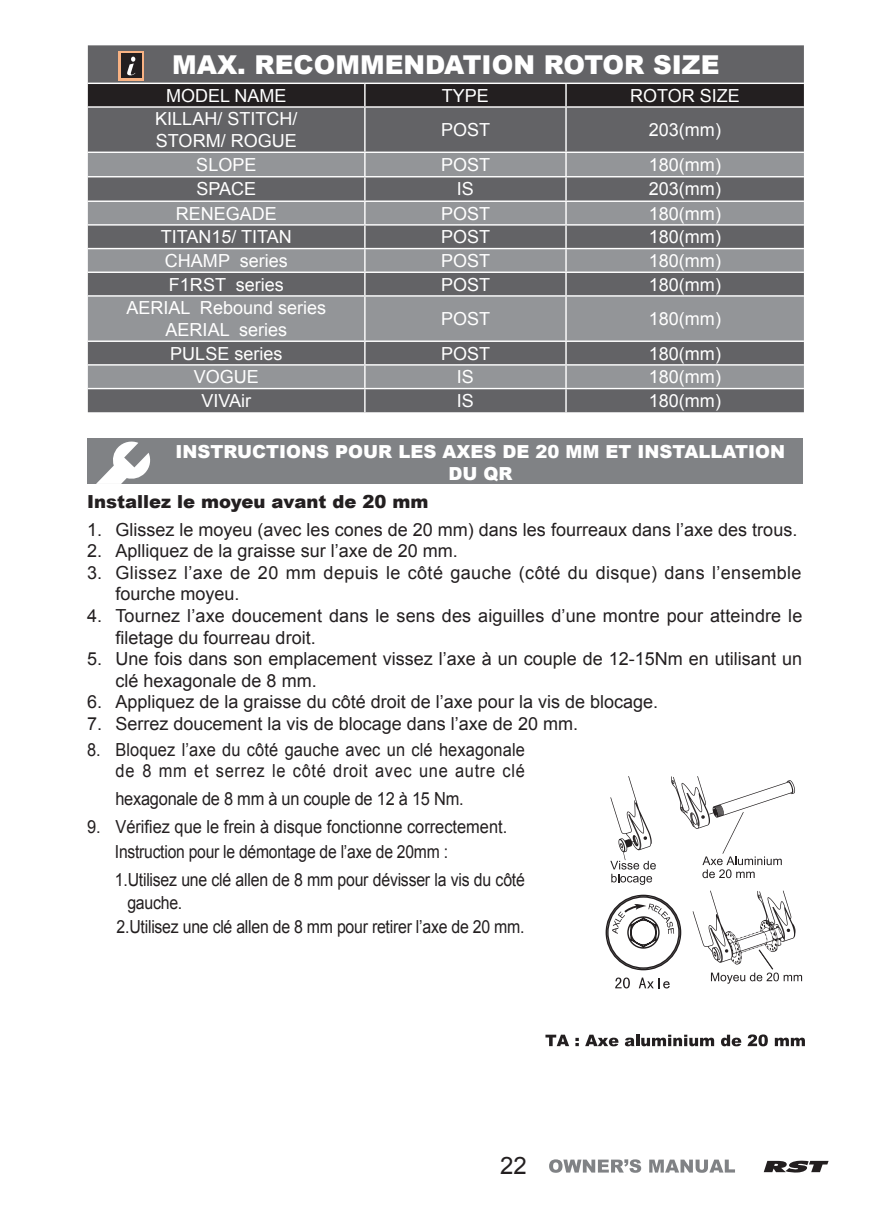
<style>
.page{position:relative;width:874px;height:1225px;background:#fff}
.page>*{position:absolute;margin:0;border:0;box-sizing:border-box;transform-origin:0 0}
.t1{font:900 26px "Arial";color:#fff}
.t2{font:24px "Arial";color:#231f20}
.t3{font:18px/21.6px "Arial";color:#231f20}
.t4{font:18px "Arial";color:#fff}
.t5{font:18px/21.6px "Arial";color:#231f20;text-align:right;scale:.91 1}
.t6{font:18px/23.6px "Arial";color:#231f20;scale:.88 1}
.t7{font:18px/21.6px "Arial";letter-spacing:.02em;color:#231f20}
.t8{font:900 18px/21.6px "Arial";color:#fff;text-align:center}
.t9{font:18px "Arial";color:#231f20;scale:.87 1}
.t10{font:900 18px "Arial";color:#231f20}
</style>
<div class="page">
<svg style="left:549px;top:1159px;width:92px;height:13px"></svg>
<svg style="left:649px;top:1159px;width:85px;height:13px"></svg>
<svg style="left:763px;top:1160px;width:65px;height:12px"></svg>
<div style="left:87px;top:438px;width:715px;height:46px;background:#808285"></div>
<svg style="left:96px;top:441px;width:55px;height:43px"></svg>
<svg style="left:545px;top:1034px;width:24px;height:12px"></svg>
<svg style="left:575px;top:1037px;width:3px;height:9px"></svg>
<svg style="left:585px;top:1034px;width:33px;height:12px"></svg>
<svg style="left:624px;top:1037px;width:10px;height:9px"></svg>
<svg style="left:636px;top:1034px;width:3px;height:12px"></svg>
<svg style="left:641px;top:1034px;width:72px;height:12px"></svg>
<svg style="left:721px;top:1034px;width:20px;height:12px"></svg>
<svg style="left:747px;top:1034px;width:20px;height:12px"></svg>
<svg style="left:774px;top:1037px;width:30px;height:9px"></svg>
<svg style="left:610px;top:776px;width:45px;height:109px"></svg>
<svg style="left:671px;top:776px;width:123px;height:102px"></svg>
<svg style="left:692px;top:890px;width:109px;height:93px"></svg>
<svg style="left:605px;top:894px;width:76px;height:77px"></svg>
<svg style="left:615px;top:977px;width:14px;height:11px"></svg>
<svg style="left:638px;top:977px;width:31px;height:11px"></svg>
<div style="left:88px;top:45px;width:715px;height:367px;background:#636366"></div>
<svg style="left:88px;top:153px;width:715px;height:235px;background:#808285"></svg>
<hr style="left:364px;top:108px;width:1px;height:44px;background:#fff">
<hr style="left:88px;top:176px;width:276px;height:1px;background:#fff">
<hr style="left:364px;top:176px;width:201px;height:1px;background:#fff">
<hr style="left:565px;top:176px;width:238px;height:1px;background:#fff">
<hr style="left:88px;top:248px;width:276px;height:1px;background:#fff">
<hr style="left:364px;top:248px;width:201px;height:1px;background:#fff">
<hr style="left:565px;top:248px;width:238px;height:1px;background:#fff">
<svg style="left:364px;top:153px;width:1px;height:142px"></svg>
<hr style="left:364px;top:297px;width:1px;height:43px;background:#fff">
<hr style="left:88px;top:340px;width:276px;height:2px;background:#fff">
<hr style="left:364px;top:340px;width:201px;height:2px;background:#fff">
<hr style="left:565px;top:340px;width:238px;height:2px;background:#fff">
<svg style="left:364px;top:342px;width:1px;height:70px"></svg>
<div style="left:88px;top:83px;width:715px;height:23px;background:#231f20"></div>
<hr style="left:88px;top:106px;width:276px;height:2px;background:#fff">
<hr style="left:364px;top:106px;width:201px;height:2px;background:#fff">
<hr style="left:565px;top:106px;width:238px;height:2px;background:#fff">
<hr style="left:565px;top:108px;width:1px;height:44px;background:#fff">
<hr style="left:88px;top:152px;width:276px;height:1px;background:#fff">
<hr style="left:364px;top:152px;width:201px;height:1px;background:#fff">
<hr style="left:565px;top:152px;width:238px;height:1px;background:#fff">
<hr style="left:88px;top:200px;width:276px;height:2px;background:#fff">
<hr style="left:364px;top:200px;width:201px;height:2px;background:#fff">
<hr style="left:565px;top:200px;width:238px;height:2px;background:#fff">
<hr style="left:88px;top:224px;width:276px;height:2px;background:#fff">
<hr style="left:364px;top:224px;width:201px;height:2px;background:#fff">
<hr style="left:565px;top:224px;width:238px;height:2px;background:#fff">
<hr style="left:88px;top:271px;width:276px;height:2px;background:#fff">
<hr style="left:364px;top:271px;width:201px;height:2px;background:#fff">
<hr style="left:565px;top:271px;width:238px;height:2px;background:#fff">
<svg style="left:565px;top:153px;width:1px;height:142px"></svg>
<hr style="left:88px;top:295px;width:276px;height:2px;background:#fff">
<hr style="left:364px;top:295px;width:201px;height:2px;background:#fff">
<hr style="left:565px;top:295px;width:238px;height:2px;background:#fff">
<hr style="left:565px;top:297px;width:1px;height:43px;background:#fff">
<hr style="left:88px;top:364px;width:276px;height:1px;background:#fff">
<hr style="left:364px;top:364px;width:201px;height:1px;background:#fff">
<hr style="left:565px;top:364px;width:238px;height:1px;background:#fff">
<hr style="left:88px;top:388px;width:276px;height:1px;background:#fff">
<hr style="left:364px;top:388px;width:201px;height:1px;background:#fff">
<hr style="left:565px;top:388px;width:238px;height:1px;background:#fff">
<svg style="left:565px;top:342px;width:1px;height:70px"></svg>
<svg style="left:118px;top:51px;width:26px;height:30px"></svg>
<div style="left:121px;top:54px;width:20px;height:24px;background:#231f20"></div>
<svg style="left:127px;top:57px;width:8px;height:18px"></svg>
<p class="t1" style="left:172px;top:45px;width:548px">MAX. RECOMMENDATION ROTOR SIZE</p>
<p class="t4" style="left:166px;top:83px;width:122px">MODEL NAME</p>
<p class="t4" style="left:441px;top:83px;width:49px">TYPE</p>
<p class="t4" style="left:629px;top:83px;width:111px">ROTOR SIZE</p>
<p class="t4" style="left:155px;top:107px;width:144px">KILLAH/ STITCH/</p>
<p class="t4" style="left:156px;top:129px;width:142px">STORM/ ROGUE</p>
<p class="t4" style="left:441px;top:118px;width:51px">POST</p>
<p class="t4" style="left:648px;top:118px;width:73px">203(mm)</p>
<p class="t4" style="left:196px;top:153px;width:62px">SLOPE</p>
<p class="t4" style="left:441px;top:153px;width:51px">POST</p>
<p class="t4" style="left:648px;top:153px;width:73px">180(mm)</p>
<p class="t4" style="left:196px;top:177px;width:61px">SPACE</p>
<p class="t4" style="left:456px;top:177px;width:19px">IS</p>
<p class="t4" style="left:648px;top:177px;width:73px">203(mm)</p>
<p class="t4" style="left:176px;top:201px;width:103px">RENEGADE</p>
<p class="t4" style="left:441px;top:201px;width:51px">POST</p>
<p class="t4" style="left:648px;top:201px;width:73px">180(mm)</p>
<p class="t4" style="left:161px;top:225px;width:133px">TITAN15/ TITAN</p>
<p class="t4" style="left:441px;top:225px;width:51px">POST</p>
<p class="t4" style="left:648px;top:225px;width:73px">180(mm)</p>
<p class="t4" style="left:165px;top:249px;width:124px">CHAMP series</p>
<p class="t4" style="left:441px;top:249px;width:51px">POST</p>
<p class="t4" style="left:648px;top:249px;width:73px">180(mm)</p>
<p class="t4" style="left:169px;top:272px;width:116px">F1RST series</p>
<p class="t4" style="left:441px;top:272px;width:51px">POST</p>
<p class="t4" style="left:648px;top:272px;width:73px">180(mm)</p>
<p class="t4" style="left:126px;top:296px;width:201px">AERIAL Rebound series</p>
<p class="t4" style="left:165px;top:318px;width:123px">AERIAL series</p>
<p class="t4" style="left:441px;top:307px;width:51px">POST</p>
<p class="t4" style="left:648px;top:307px;width:73px">180(mm)</p>
<p class="t4" style="left:170px;top:341px;width:114px">PULSE series</p>
<p class="t4" style="left:441px;top:341px;width:51px">POST</p>
<p class="t4" style="left:648px;top:341px;width:73px">180(mm)</p>
<p class="t4" style="left:194px;top:365px;width:67px">VOGUE</p>
<p class="t4" style="left:456px;top:365px;width:19px">IS</p>
<p class="t4" style="left:648px;top:365px;width:73px">180(mm)</p>
<p class="t4" style="left:201px;top:389px;width:51px">VIVAir</p>
<p class="t4" style="left:456px;top:389px;width:19px">IS</p>
<p class="t4" style="left:648px;top:389px;width:73px">180(mm)</p>
<p class="t8" style="left:175px;top:440px;width:611px">INSTRUCTIONS POUR LES AXES DE 20 MM ET INSTALLATION<br>DU QR</p>
<p class="t10" style="left:87px;top:488px;width:343px">Installez le moyeu avant de 20 mm</p>
<p class="t3" style="left:87px;top:519px;width:711px">1. Glissez le moyeu (avec les cones de 20 mm) dans les fourreaux dans l’axe des trous.</p>
<p class="t3" style="left:87px;top:540px;width:372px">2. Aplliquez de la graisse sur l’axe de 20 mm.</p>
<p class="t7" style="left:115px;top:562px;width:687px;text-indent:-28px">3. Glissez l’axe de 20 mm depuis le côté gauche (côté du disque) dans l’ensemble fourche moyeu.</p>
<p class="t3" style="left:115px;top:605px;width:688px;text-indent:-28px">4. Tournez l’axe doucement dans le sens des aiguilles d’une montre pour atteindre le filetage du fourreau droit.</p>
<p class="t3" style="left:115px;top:648px;width:687px;text-indent:-28px">5. Une fois dans son emplacement vissez l’axe à un couple de 12-15Nm en utilisant un clé hexagonale de 8 mm.</p>
<p class="t3" style="left:87px;top:691px;width:572px">6. Appliquez de la graisse du côté droit de l’axe pour la vis de blocage.</p>
<p class="t3" style="left:87px;top:713px;width:492px">7. Serrez doucement la vis de blocage dans l’axe de 20 mm.</p>
<p class="t5" style="left:87px;top:738px;width:482px">8. Bloquez l’axe du côté gauche avec un clé hexagonale de 8 mm et serrez le côté droit avec une autre clé</p>
<p class="t5" style="left:115px;top:788px;width:384px">hexagonale de 8 mm à un couple de 12 à 15 Nm.</p>
<p class="t5" style="left:87px;top:816px;width:463px">9. Vérifiez que le frein à disque fonctionne correctement.</p>
<p class="t9" style="left:115px;top:839px;width:384px">Instruction pour le démontage de l’axe de 20mm :</p>
<p class="t6" style="left:127px;top:867px;width:453px;text-indent:-12px">1.Utilisez une clé allen de 8 mm pour dévisser la vis du côté gauche.</p>
<p class="t6" style="left:117px;top:915px;width:464px">2.Utilisez une clé allen de 8 mm pour retirer l’axe de 20 mm.</p>
<h2 class="t2" style="left:500px;top:1150px;width:28px">22</h2>
</div>
